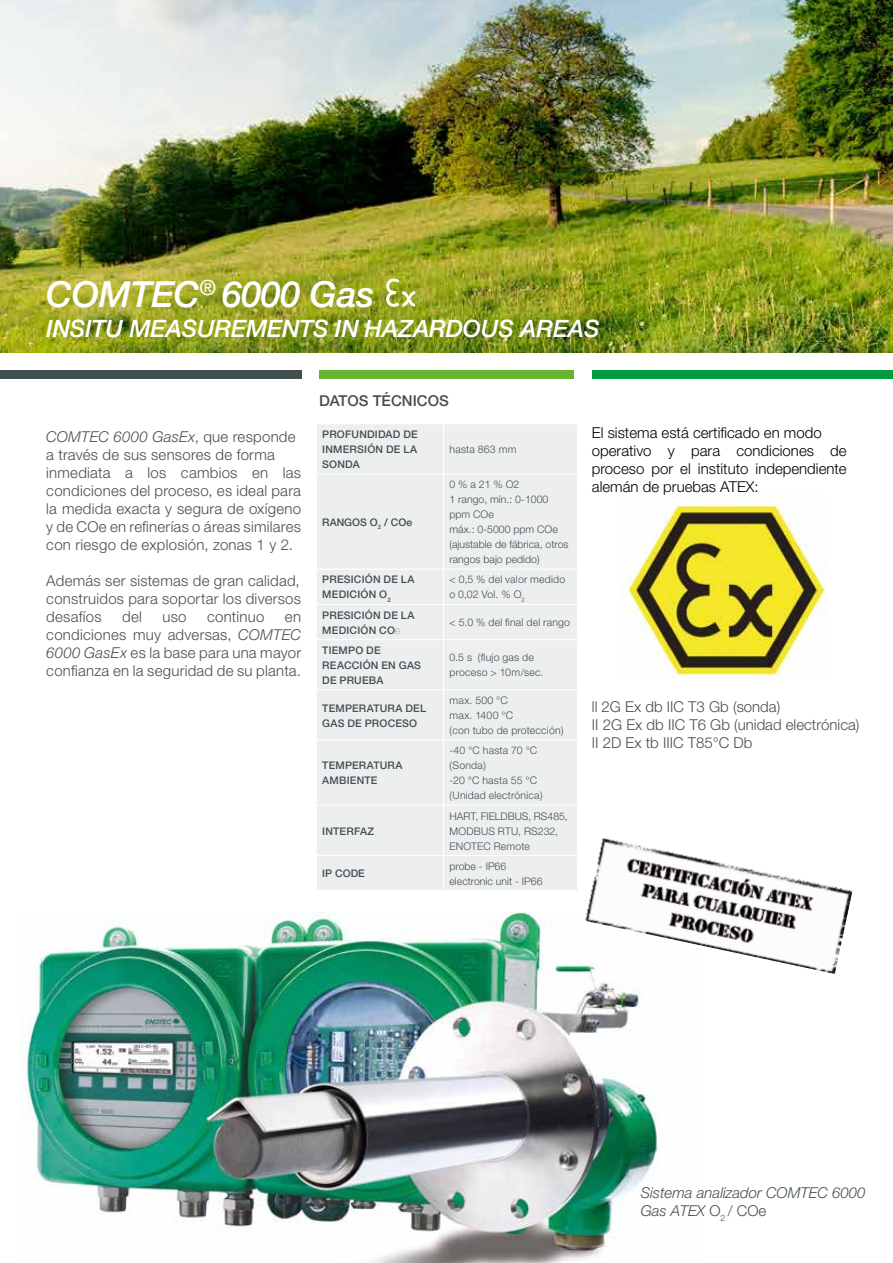
<style>
.page{position:relative;width:893px;height:1263px;background:#fff}
.page>*{position:absolute;margin:0;border:0;box-sizing:border-box;transform-origin:0 0}
.t1{font:italic 500 36px "Helvetica Neue";letter-spacing:-.01em;color:#fff}
.t2{font:italic 500 24px "Helvetica Neue";letter-spacing:-.01em;color:#fff}
.t3{font:300 15px/18px "Helvetica Neue";letter-spacing:.015em;color:#444f50}
.t4{font:300 15px/18px "Helvetica Neue";color:#000}
.t5{font:italic 300 15px/18px "Helvetica Neue";color:#444f50}
.t6{font:500 15px "Helvetica Neue";color:#444f50}
.t7{font:300 10.5px/15px "Helvetica Neue";letter-spacing:.01em;color:#444f50}
.t8{font:500 10.5px/15px "Helvetica Neue";letter-spacing:.02em;color:#444f50}
.t9{font:500 10.5px "Helvetica Neue";color:#444f50}
.s1{font-style:italic}
.s2{font-weight:200}
.s3{font-style:normal}
</style>
<div class="page">
<img style="left:0;top:0;width:893px;height:352px">
<div style="left:592px;top:371px;width:301px;height:8px;background:#009b3e"></div>
<div style="left:0;top:371px;width:301px;height:8px;background:#444f50"></div>
<div style="left:319px;top:371px;width:255px;height:8px;background:#65b32e"></div>
<img style="left:24px;top:912px;width:635px;height:351px">
<svg style="left:386px;top:279px;width:29px;height:28px"></svg>
<div style="left:317px;top:424px;width:260px;height:466px;background:#eceeef"></div>
<hr style="left:443px;top:424px;width:1px;height:49px;background:#fff">
<hr style="left:316px;top:473px;width:127px;height:1px;background:#fff">
<hr style="left:443px;top:473px;width:135px;height:1px;background:#fff">
<hr style="left:443px;top:474px;width:1px;height:95px;background:#fff">
<hr style="left:316px;top:569px;width:127px;height:1px;background:#fff">
<hr style="left:443px;top:569px;width:135px;height:1px;background:#fff">
<hr style="left:443px;top:570px;width:1px;height:34px;background:#fff">
<hr style="left:316px;top:604px;width:127px;height:1px;background:#fff">
<hr style="left:443px;top:604px;width:135px;height:1px;background:#fff">
<hr style="left:443px;top:605px;width:1px;height:34px;background:#fff">
<hr style="left:316px;top:639px;width:127px;height:1px;background:#fff">
<hr style="left:443px;top:639px;width:135px;height:1px;background:#fff">
<hr style="left:443px;top:640px;width:1px;height:49px;background:#fff">
<hr style="left:316px;top:689px;width:127px;height:1px;background:#fff">
<hr style="left:443px;top:689px;width:135px;height:1px;background:#fff">
<hr style="left:443px;top:690px;width:1px;height:49px;background:#fff">
<hr style="left:316px;top:739px;width:127px;height:1px;background:#fff">
<hr style="left:443px;top:739px;width:135px;height:1px;background:#fff">
<hr style="left:443px;top:740px;width:1px;height:65px;background:#fff">
<hr style="left:316px;top:805px;width:127px;height:1px;background:#fff">
<hr style="left:443px;top:805px;width:135px;height:1px;background:#fff">
<hr style="left:443px;top:806px;width:1px;height:49px;background:#fff">
<hr style="left:316px;top:855px;width:127px;height:1px;background:#fff">
<hr style="left:443px;top:855px;width:135px;height:1px;background:#fff">
<hr style="left:443px;top:856px;width:1px;height:34px;background:#fff">
<img style="left:623px;top:494px;width:203px;height:187px">
<img style="left:585px;top:838px;width:267px;height:136px">
<h1 class="t1" style="left:46px;top:273px;width:330px">COMTEC<sup>®</sup> 6000 Gas</h1>
<h2 class="t2" style="left:46px;top:314px;width:555px">INSITU MEASUREMENTS IN HAZARDOUS AREAS</h2>
<p class="t3" style="left:46px;top:428px;width:256px"><span class="s1">COMTEC 6000 GasEx</span>, que responde a través de sus sensores de forma inmediata a los cambios en las condiciones del proceso, es ideal para la medida exacta y segura de oxígeno y de COe en refinerías o áreas similares con riesgo de explosión, zonas 1 y 2.</p>
<p class="t3" style="left:46px;top:572px;width:256px;text-align:justify">Además ser sistemas de gran calidad, construidos para soportar los diversos desafíos</p>
<p class="t3" style="left:122px;top:608px;width:21px">del</p>
<p class="t3" style="left:162px;top:608px;width:26px">uso</p>
<p class="t3" style="left:207px;top:608px;width:59px">continuo</p>
<p class="t3" style="left:46px;top:608px;width:256px;text-align:justify;text-indent:239px">en condiciones muy adversas, <span class="s1">COMTEC 6000 GasEx</span> es la base para una mayor confianza en la seguridad de su planta.</p>
<p class="t6" style="left:319px;top:392px;width:131px">DATOS TÉCNICOS</p>
<p class="t8" style="left:322px;top:426px;width:97px;text-align:justify">PROFUNDIDAD DE INMERSIÓN DE LA SONDA</p>
<p class="t9" style="left:322px;top:516px;width:91px">RANGOS O<sub>2</sub> / COe</p>
<p class="t7" style="left:449px;top:441px;width:68px">hasta 863 mm</p>
<p class="t7" style="left:449px;top:477px;width:121px">0 % a 21 % O2<br>1 rango, mín.: 0-1000 ppm COe<br>máx.: 0-5000 ppm COe (ajustable de fábrica, otros rangos bajo pedido)</p>
<p class="t8" style="left:322px;top:572px;width:94px">PRESICIÓN DE LA<br>MEDICIÓN O<sub>2</sub></p>
<p class="t7" style="left:449px;top:572px;width:117px">&lt; 0,5 % del valor medido o 0,02 Vol. % O<sub>2</sub></p>
<p class="t8" style="left:322px;top:607px;width:94px">PRESICIÓN DE LA<br>MEDICIÓN CO<span class="s2">e</span></p>
<p class="t7" style="left:449px;top:615px;width:122px">&lt; 5.0 % del final del rango</p>
<p class="t8" style="left:322px;top:642px;width:100px">TIEMPO DE<br>REACCIÓN EN GAS<br>DE PRUEBA</p>
<p class="t7" style="left:449px;top:650px;width:96px">0.5 s (flujo gas de proceso &gt; 10m/sec.</p>
<p class="t8" style="left:322px;top:700px;width:105px">TEMPERATURA DEL<br>GAS DE PROCESO</p>
<p class="t7" style="left:449px;top:693px;width:116px">max. 500 °C<br>max. 1400 °C<br>(con tubo de protección)</p>
<p class="t8" style="left:322px;top:758px;width:82px">TEMPERATURA<br>AMBIENTE</p>
<p class="t7" style="left:449px;top:743px;width:95px">-40 °C hasta 70 °C (Sonda)<br>-20 °C hasta 55 °C (Unidad electrónica)</p>
<p class="t8" style="left:322px;top:823px;width:53px">INTERFAZ</p>
<p class="t7" style="left:449px;top:808px;width:120px">HART, FIELDBUS, RS485,<br>MODBUS RTU, RS232,<br>ENOTEC Remote</p>
<p class="t8" style="left:322px;top:866px;width:44px">IP CODE</p>
<p class="t7" style="left:449px;top:858px;width:94px">probe - IP66 electronic unit - IP66</p>
<p class="t4" style="left:592px;top:423px;width:256px">El sistema está certificado en modo operativo y para condiciones de proceso por el instituto independiente alemán de pruebas ATEX:</p>
<p class="t3" style="left:592px;top:698px;width:269px">ll 2G Ex db IIC T3 Gb (sonda)<br>II 2G Ex db IIC T6 Gb (unidad electrónica)<br>II 2D Ex tb IIIC T85°C Db</p>
<p class="t5" style="left:641px;top:1184px;width:226px">Sistema analizador COMTEC 6000<br>Gas ATEX <span class="s3">O</span><sub>2</sub> <span class="s3">/ COe</span></p>
</div>
